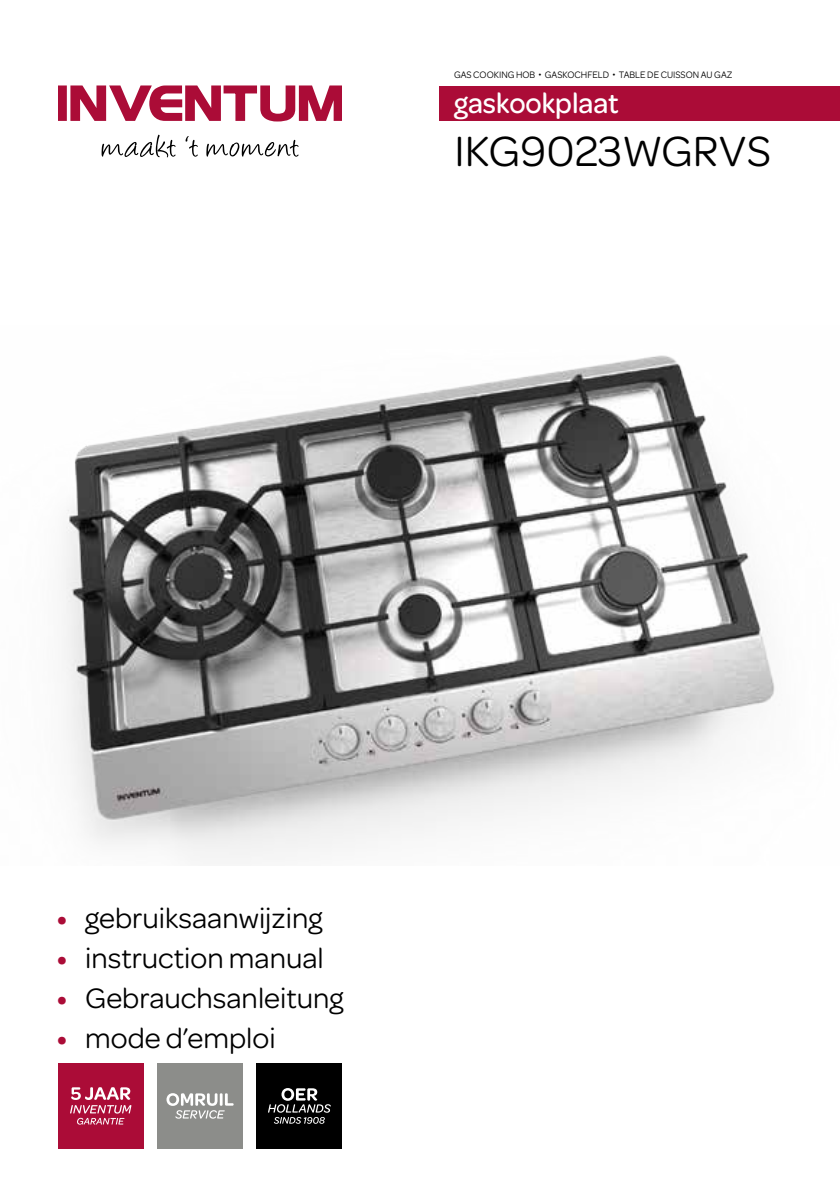
<style>
.page{position:relative;width:840px;height:1191px;background:#fff}
.page>*{position:absolute;margin:0;border:0;box-sizing:border-box;transform-origin:0 0}
.t1{font:45px "Omnes";color:#000}
.t2{font:30px "Omnes";color:#000}
.t3{font:500 30px "Omnes";color:#fff;scale:.95 1}
.t4{font:10px "Omnes";color:#000;scale:.95 1}
.s1{font-weight:600;color:#ab0c37}
</style>
<div class="page">
<svg style="left:101px;top:135px;width:74px;height:22px"></svg>
<svg style="left:185px;top:136px;width:13px;height:21px"></svg>
<svg style="left:206px;top:140px;width:92px;height:17px"></svg>
<div style="left:58px;top:86px;width:8px;height:34px;background:#ab0c37"></div>
<div style="left:58px;top:85px;width:9px;height:36px;border:2px solid #ab0c37"></div>
<svg style="left:70px;top:85px;width:272px;height:37px"></svg>
<div style="left:439px;top:86px;width:400px;height:34px;background:#ab0c37"></div>
<div style="left:58px;top:1063px;width:85px;height:85px;background:#ab0c37"></div>
<svg style="left:70px;top:1087px;width:61px;height:37px"></svg>
<div style="left:157px;top:1063px;width:85px;height:85px;background:#8c8d8a"></div>
<svg style="left:166px;top:1093px;width:67px;height:25px"></svg>
<div style="left:257px;top:1063px;width:85px;height:85px;background:#000"></div>
<svg style="left:268px;top:1088px;width:62px;height:35px"></svg>
<img style="left:63px;top:355px;width:712px;height:503px">
<p class="t4" style="left:454px;top:68px;width:294px">GAS COOKING HOB • GASKOCHFELD • TABLE DE CUISSON AU GAZ</p>
<p class="t3" style="left:454px;top:82px;width:175px">gaskookplaat</p>
<h1 class="t1" style="left:454px;top:121px;width:318px">IKG9023WGRVS</h1>
<p class="t2" style="left:57px;top:898px;width:267px"><span class="s1">•</span> gebruiksaanwijzing</p>
<p class="t2" style="left:57px;top:938px;width:268px"><span class="s1">•</span> instruction manual</p>
<p class="t2" style="left:57px;top:978px;width:288px"><span class="s1">•</span> Gebrauchsanleitung</p>
<p class="t2" style="left:57px;top:1018px;width:220px"><span class="s1">•</span> mode d’emploi</p>
</div>
